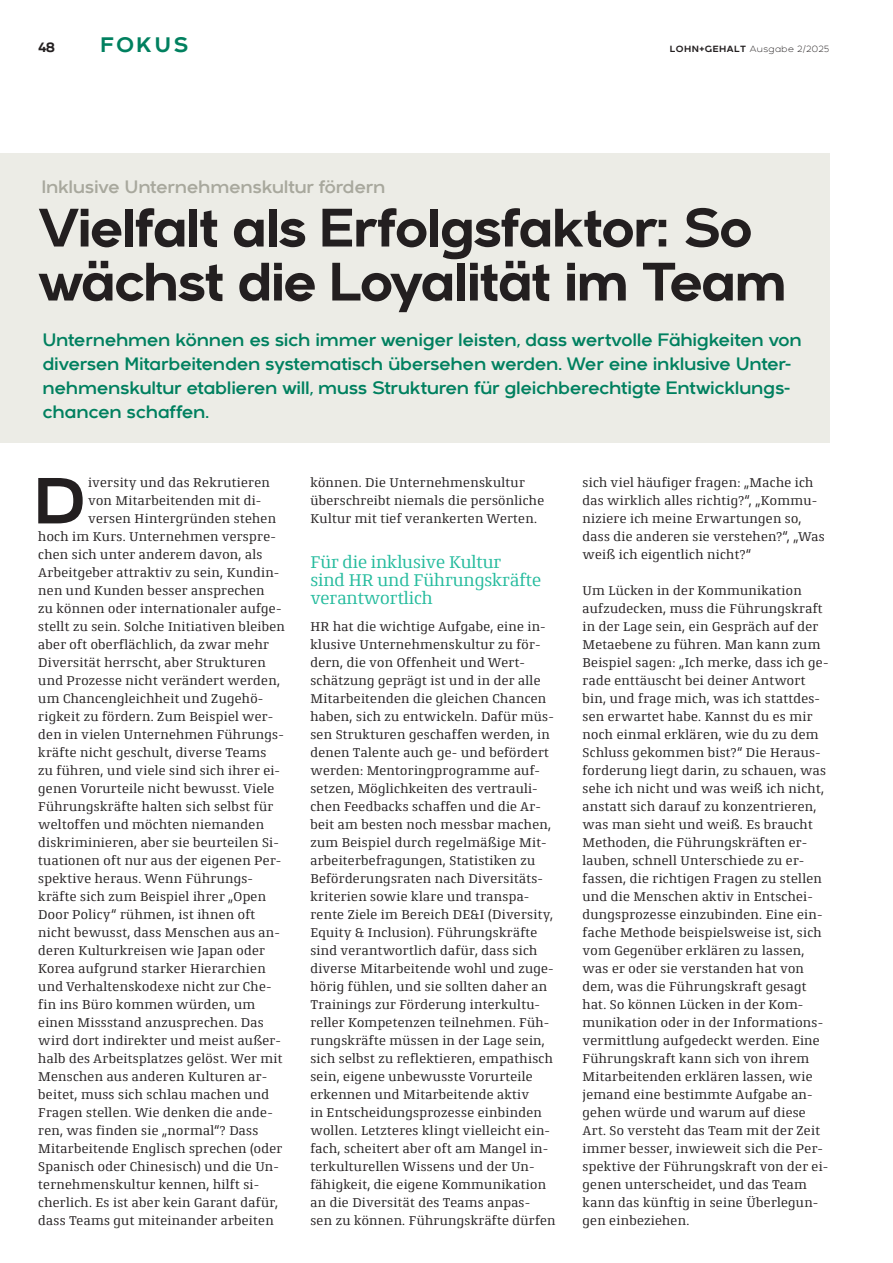
<style>
.page{position:relative;width:893px;height:1263px;background:#fff}
.page>*{position:absolute;margin:0;border:0;box-sizing:border-box;transform-origin:0 0}
.t1{font:700 64.95px "Arkibal";color:#231f20}
.t2{font:700 54px/54px "Arkibal";letter-spacing:-.05em;color:#231f20}
.t3{font:700 21px "Arkibal";letter-spacing:.1em;color:#00805f}
.t4{font:18px/24px "Arkibal";letter-spacing:-.02em;color:#00805f}
.t5{font:18px/18px "Conto Slab";color:#24bb9d}
.t6{font:18px "Arkibal";letter-spacing:-.02em;color:#a8a89d}
.t7{font:13.5px/18px "Conto Slab";letter-spacing:.025em;color:#231f20}
.t8{font:700 13.5px "Arkibal";color:#231f20}
.t9{font:300 9px "Arkibal";letter-spacing:.05em;color:#231f20}
.s1{font-weight:700}
</style>
<div class="page">
<div style="left:0;top:153px;width:829px;height:289px;background:#ecece6"></div>
<p class="t8" style="left:38px;top:38px;width:18px">48</p>
<h3 class="t3" style="left:100px;top:30px;width:90px">FOKUS</h3>
<p class="t9" style="left:670px;top:43px;width:161px"><span class="s1">LOHN+GEHALT</span> Ausgabe 2/2025</p>
<h3 class="t6" style="left:41px;top:174px;width:346px">Inklusive Unternehmenskultur fördern</h3>
<h2 class="t2" style="left:38px;top:199px;width:751px">Vielfalt als Erfolgsfaktor: So wächst die Loyalität im Team</h2>
<p class="t4" style="left:43px;top:327px;width:761px">Unternehmen können es sich immer weniger leisten, dass wertvolle Fähigkeiten von diversen Mitarbeitenden systematisch übersehen werden. Wer eine inklusive Unter&shy;nehmenskultur etablieren will, muss Strukturen für gleichberechtigte Entwicklungs&shy;chancen schaffen.</p>
<h1 class="t1" style="left:33px;top:454px;width:55px">D</h1>
<p class="t7" style="left:88px;top:473px;width:183px">iversity und das Rekrutieren</p>
<p class="t7" style="left:88px;top:491px;width:175px">von Mitarbeitenden mit di-</p>
<p class="t7" style="left:88px;top:509px;width:189px">versen Hintergründen stehen</p>
<p class="t7" style="left:38px;top:527px;width:239px">hoch im Kurs. Unternehmen verspre-</p>
<p class="t7" style="left:38px;top:545px;width:226px">chen sich unter anderem davon, als</p>
<p class="t7" style="left:38px;top:563px;width:243px">Arbeitgeber attraktiv zu sein, Kundin-</p>
<p class="t7" style="left:38px;top:581px;width:228px">nen und Kunden besser ansprechen</p>
<p class="t7" style="left:38px;top:599px;width:245px">zu können oder internationaler aufge-</p>
<p class="t7" style="left:38px;top:617px;width:248px">stellt zu sein. Solche Initiativen bleiben</p>
<p class="t7" style="left:38px;top:635px;width:232px">aber oft oberflächlich, da zwar mehr</p>
<p class="t7" style="left:38px;top:653px;width:229px">Diversität herrscht, aber Strukturen</p>
<p class="t7" style="left:38px;top:671px;width:243px">und Prozesse nicht verändert werden,</p>
<p class="t7" style="left:38px;top:689px;width:227px">um Chancengleichheit und Zugehö-</p>
<p class="t7" style="left:38px;top:707px;width:237px">rigkeit zu fördern. Zum Beispiel wer-</p>
<p class="t7" style="left:38px;top:725px;width:247px">den in vielen Unternehmen Führungs-</p>
<p class="t7" style="left:38px;top:743px;width:230px">kräfte nicht geschult, diverse Teams</p>
<p class="t7" style="left:38px;top:761px;width:243px">zu führen, und viele sind sich ihrer ei-</p>
<p class="t7" style="left:38px;top:779px;width:238px">genen Vorurteile nicht bewusst. Viele</p>
<p class="t7" style="left:38px;top:797px;width:237px">Führungskräfte halten sich selbst für</p>
<p class="t7" style="left:38px;top:815px;width:227px">weltoffen und möchten niemanden</p>
<p class="t7" style="left:38px;top:833px;width:242px">diskriminieren, aber sie beurteilen Si-</p>
<p class="t7" style="left:38px;top:851px;width:245px">tuationen oft nur aus der eigenen Per-</p>
<p class="t7" style="left:38px;top:869px;width:216px">spektive heraus. Wenn Führungs-</p>
<p class="t7" style="left:38px;top:887px;width:229px">kräfte sich zum Beispiel ihrer „Open</p>
<p class="t7" style="left:38px;top:905px;width:218px">Door Policy“ rühmen, ist ihnen oft</p>
<p class="t7" style="left:38px;top:923px;width:243px">nicht bewusst, dass Menschen aus an-</p>
<p class="t7" style="left:38px;top:941px;width:228px">deren Kulturkreisen wie Japan oder</p>
<p class="t7" style="left:38px;top:959px;width:229px">Korea aufgrund starker Hierarchien</p>
<p class="t7" style="left:38px;top:977px;width:235px">und Verhaltenskodexe nicht zur Che-</p>
<p class="t7" style="left:38px;top:995px;width:218px">fin ins Büro kommen würden, um</p>
<p class="t7" style="left:38px;top:1013px;width:227px">einen Missstand anzusprechen. Das</p>
<p class="t7" style="left:38px;top:1031px;width:244px">wird dort indirekter und meist außer-</p>
<p class="t7" style="left:38px;top:1049px;width:246px">halb des Arbeitsplatzes gelöst. Wer mit</p>
<p class="t7" style="left:38px;top:1067px;width:230px">Menschen aus anderen Kulturen ar-</p>
<p class="t7" style="left:38px;top:1085px;width:232px">beitet, muss sich schlau machen und</p>
<p class="t7" style="left:38px;top:1103px;width:236px">Fragen stellen. Wie denken die ande-</p>
<p class="t7" style="left:38px;top:1121px;width:222px">ren, was finden sie „normal“? Dass</p>
<p class="t7" style="left:38px;top:1139px;width:246px">Mitarbeitende Englisch sprechen (oder</p>
<p class="t7" style="left:38px;top:1157px;width:242px">Spanisch oder Chinesisch) und die Un-</p>
<p class="t7" style="left:38px;top:1175px;width:222px">ternehmenskultur kennen, hilft si-</p>
<p class="t7" style="left:38px;top:1193px;width:241px">cherlich. Es ist aber kein Garant dafür,</p>
<p class="t7" style="left:38px;top:1211px;width:237px">dass Teams gut miteinander arbeiten</p>
<p class="t7" style="left:310px;top:473px;width:235px">können. Die Unternehmenskultur überschreibt niemals die persönliche<br>Kultur mit tief verankerten Werten.</p>
<h3 class="t5" style="left:310px;top:553px;width:232px">Für die inklusive Kultur<br>sind HR und Führungskräfte verantwortlich</h3>
<p class="t7" style="left:310px;top:617px;width:247px">HR hat die wichtige Aufgabe, eine in&shy;klusive Unternehmenskultur zu för&shy;dern, die von Offenheit und Wert&shy;schätzung geprägt ist und in der alle Mitarbeitenden die gleichen Chancen haben, sich zu entwickeln. Dafür müs&shy;sen Strukturen geschaffen werden, in denen Talente auch ge- und befördert werden: Mentoringprogramme auf&shy;setzen, Möglichkeiten des vertrauli&shy;chen Feedbacks schaffen und die Ar&shy;beit am besten noch messbar machen, zum Beispiel durch regelmäßige Mit&shy;arbeiterbefragungen, Statistiken zu Beförderungsraten nach Diversitäts&shy;kriterien sowie klare und transpa&shy;rente Ziele im Bereich DE&amp;I (Diversity, Equity &amp; Inclusion). Führungskräfte sind verantwortlich dafür, dass sich diverse Mitarbeitende wohl und zuge&shy;hörig fühlen, und sie sollten daher an Trainings zur Förderung interkultu&shy;reller Kompetenzen teilnehmen. Füh&shy;rungskräfte müssen in der Lage sein, sich selbst zu reflektieren, empathisch sein, eigene unbewusste Vorurteile erkennen und Mitarbeitende aktiv<br>in Entscheidungsprozesse einbinden wollen. Letzteres klingt vielleicht ein&shy;fach, scheitert aber oft am Mangel in&shy;terkulturellen Wissens und der Un&shy;fähigkeit, die eigene Kommunikation an die Diversität des Teams anpas-<br>sen zu können. Führungskräfte dürfen</p>
<p class="t7" style="left:583px;top:473px;width:244px">sich viel häufiger fragen: „Mache ich das wirklich alles richtig?“, „Kommu&shy;niziere ich meine Erwartungen so, dass die anderen sie verstehen?“, „Was weiß ich eigentlich nicht?“</p>
<p class="t7" style="left:583px;top:581px;width:247px">Um Lücken in der Kommunikation aufzudecken, muss die Führungskraft in der Lage sein, ein Gespräch auf der Metaebene zu führen. Man kann zum Beispiel sagen: „Ich merke, dass ich ge&shy;rade enttäuscht bei deiner Antwort bin, und frage mich, was ich stattdes&shy;sen erwartet habe. Kannst du es mir noch einmal erklären, wie du zu dem Schluss gekommen bist?“ Die Heraus&shy;forderung liegt darin, zu schauen, was sehe ich nicht und was weiß ich nicht, anstatt sich darauf zu konzentrieren, was man sieht und weiß. Es braucht Methoden, die Führungskräften er&shy;lauben, schnell Unterschiede zu er&shy;fassen, die richtigen Fragen zu stellen und die Menschen aktiv in Entschei&shy;dungsprozesse einzubinden. Eine ein&shy;fache Methode beispielsweise ist, sich vom Gegenüber erklären zu lassen, was er oder sie verstanden hat von dem, was die Führungskraft gesagt hat. So können Lücken in der Kom&shy;munikation oder in der Informations&shy;vermittlung aufgedeckt werden. Eine Führungskraft kann sich von ihrem Mitarbeitenden erklären lassen, wie jemand eine bestimmte Aufgabe an&shy;gehen würde und warum auf diese Art. So versteht das Team mit der Zeit immer besser, inwieweit sich die Per&shy;spektive der Führungskraft von der ei&shy;genen unterscheidet, und das Team kann das künftig in seine Überlegun&shy;gen einbeziehen.</p>
</div>
